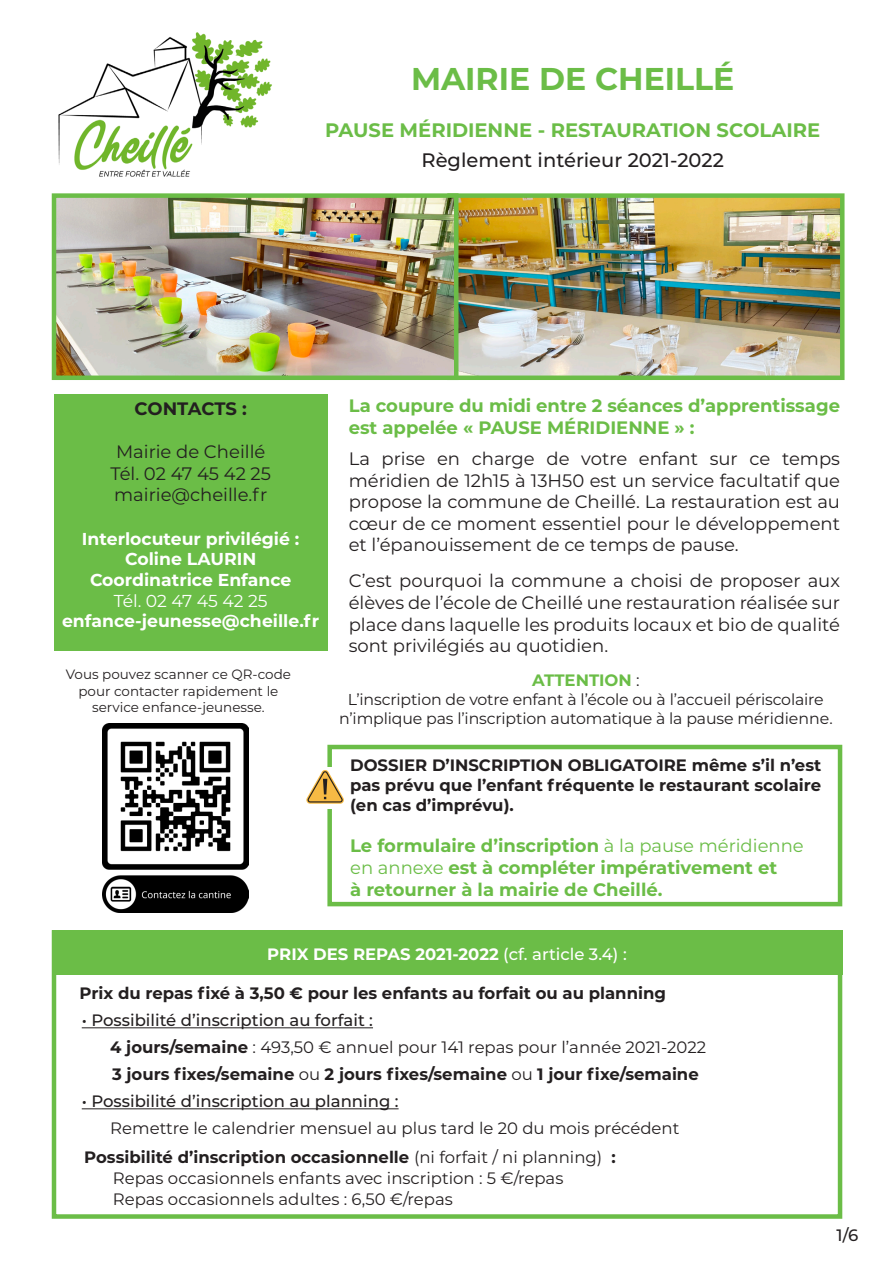
<style>
.page{position:relative;width:893px;height:1263px;background:#fff}
.page>*{position:absolute;margin:0;border:0;box-sizing:border-box;transform-origin:0 0}
.TITRE{font:700 31.5px "Montserrat";color:#6bbd47}
.TITRE-2{font:700 19.5px "Montserrat";color:#6bbd47}
.TITRE-3{font:500 19.5px "Montserrat";color:#231f20}
.t1{font:18px/21.6px "Montserrat";color:#231f20;text-align:justify}
.t2{font:700 18px/21.6px "Montserrat";color:#6bbd47}
.t3{font:700 18px "Montserrat";letter-spacing:-.005em;color:#231f20}
.t4{font:700 17.25px "Montserrat";color:#fff}
.t5{font:17.25px "Montserrat";letter-spacing:-.005em;color:#fff}
.t6{font:700 16.5px/19.8px "Montserrat";color:#231f20;text-align:justify}
.t7{font:16.5px "Montserrat";color:#231f20}
.t8{font:500 16.5px "Montserrat";color:#231f20}
.t9{font:700 16.5px "Montserrat";color:#fff}
.t10{font:700 16.5px "Montserrat";color:#6bbd47}
.t11{font:15.75px/18.9px "Montserrat";letter-spacing:-.01em;color:#231f20;text-align:center}
.t12{font:13.5px/16.2px "Montserrat";color:#231f20;text-align:center}
.s1{font-weight:400;color:#231f20}
.s2{font-weight:400}
.s3{font-weight:500}
.s4{font-weight:700}
</style>
<div class="page">
<div style="left:52px;top:930px;width:790px;height:45px;background:#6bbd47"></div>
<img style="left:58px;top:32px;width:214px;height:145px">
<div style="left:54px;top:394px;width:273px;height:257px;background:#6bbd47"></div>
<hr style="left:82px;top:1027px;width:291px;height:1px;background:#231f20">
<hr style="left:82px;top:1108px;width:317px;height:1px;background:#231f20">
<div style="left:52px;top:930px;width:790px;height:289px;border:4px solid #6bbd47"></div>
<div style="left:327px;top:745px;width:515px;height:161px;border:4px solid #6bbd47"></div>
<img style="left:103px;top:724px;width:145px;height:189px">
<img style="left:458px;top:198px;width:381px;height:177px">
<div style="left:447px;top:193px;width:397px;height:187px;border:4px solid #6bbd47"></div>
<img style="left:57px;top:198px;width:396px;height:177px">
<div style="left:52px;top:193px;width:406px;height:187px;border:4px solid #6bbd47"></div>
<img style="left:306px;top:767px;width:38px;height:41px">
<p class="TITRE" style="left:411px;top:56px;width:325px">MAIRIE DE CHEILLÉ</p>
<p class="TITRE-2" style="left:325px;top:116px;width:496px">PAUSE MÉRIDIENNE - RESTAURATION SCOLAIRE</p>
<p class="TITRE-3" style="left:421px;top:147px;width:304px">Règlement intérieur 2021-2022</p>
<p class="t3" style="left:135px;top:396px;width:114px">CONTACTS :</p>
<p class="t1" style="left:116px;top:440px;width:151px">Mairie de Cheillé</p>
<p class="t1" style="left:110px;top:462px;width:162px">Tél. 02 47 45 42 25</p>
<p class="t1" style="left:114px;top:484px;width:154px">mairie@cheille.fr</p>
<p class="t4" style="left:82px;top:526px;width:219px">Interlocuteur privilégié :</p>
<p class="t4" style="left:125px;top:547px;width:133px">Coline LAURIN</p>
<p class="t4" style="left:90px;top:567px;width:203px">Coordinatrice Enfance</p>
<p class="t5" style="left:114px;top:589px;width:155px">Tél. 02 47 45 42 25</p>
<p class="t4" style="left:62px;top:609px;width:259px">enfance-jeunesse@cheille.fr</p>
<p class="t12" style="left:66px;top:666px;width:227px">Vous pouvez scanner ce QR-code pour contacter rapidement le service enfance-jeunesse.</p>
<p class="t2" style="left:349px;top:393px;width:493px;line-height:22.5px">La coupure du midi entre 2 séances d’apprentissage est appelée « PAUSE MÉRIDIENNE » :</p>
<p class="t1" style="left:349px;top:447px;width:493px">La prise en charge de votre enfant sur ce temps méridien de 12h15 à 13H50 est un service facultatif que propose la commune de Cheillé. La restauration est au cœur de ce moment essentiel pour le développement et l’épanouissement de ce temps de pause.</p>
<p class="t1" style="left:349px;top:569px;width:493px">C’est pourquoi la commune a choisi de proposer aux élèves de l’école de Cheillé une restauration réalisée sur place dans laquelle les produits locaux et bio de qualité sont privilégiés au quotidien.</p>
<p class="t10" style="left:532px;top:668px;width:109px">ATTENTION <span class="s1">:</span></p>
<p class="t11" style="left:339px;top:689px;width:495px">L’inscription de votre enfant à l’école ou à l’accueil périscolaire n’implique pas l’inscription automatique à la pause méridienne.</p>
<p class="t6" style="left:350px;top:755px;width:473px">DOSSIER D’INSCRIPTION OBLIGATOIRE même s’il n’est pas prévu que l’enfant fréquente le restaurant scolaire (en cas d’imprévu).</p>
<p class="t2" style="left:350px;top:834px;width:455px">Le formulaire d’inscription <span class="s2">à la pause méridienne en annexe</span> est à compléter impérativement et<br>à retourner à la mairie de Cheillé.</p>
<p class="t9" style="left:267px;top:942px;width:361px">PRIX DES REPAS 2021-2022 <span class="s3">(cf. article 3.4) :</span></p>
<p class="t6" style="left:80px;top:982px;width:588px">Prix du repas fixé à 3,50 € pour les enfants au forfait ou au planning</p>
<p class="t8" style="left:82px;top:1009px;width:293px">• Possibilité d’inscription au forfait :</p>
<p class="t7" style="left:110px;top:1036px;width:597px"><span class="s4">4 jours/semaine</span> : 493,50 € annuel pour 141 repas pour l’année 2021-2022</p>
<p class="t6" style="left:112px;top:1063px;width:588px">3 jours fixes/semaine <span class="s2">ou</span> 2 jours fixes/semaine <span class="s2">ou</span> 1 jour fixe/semaine</p>
<p class="t8" style="left:82px;top:1090px;width:318px">• Possibilité d’inscription au planning :</p>
<p class="t7" style="left:110px;top:1117px;width:571px">Remettre le calendrier mensuel au plus tard le 20 du mois précédent</p>
<p class="t6" style="left:84px;top:1146px;width:533px">Possibilité d’inscription occasionnelle <span class="s2">(ni forfait / ni planning)</span> :</p>
<p class="t7" style="left:113px;top:1166px;width:452px">Repas occasionnels enfants avec inscription : 5 €/repas</p>
<p class="t7" style="left:113px;top:1187px;width:342px">Repas occasionnels adultes : 6,50 €/repas</p>
<p class="t8" style="left:837px;top:1223px;width:23px">1/6</p>
</div>
